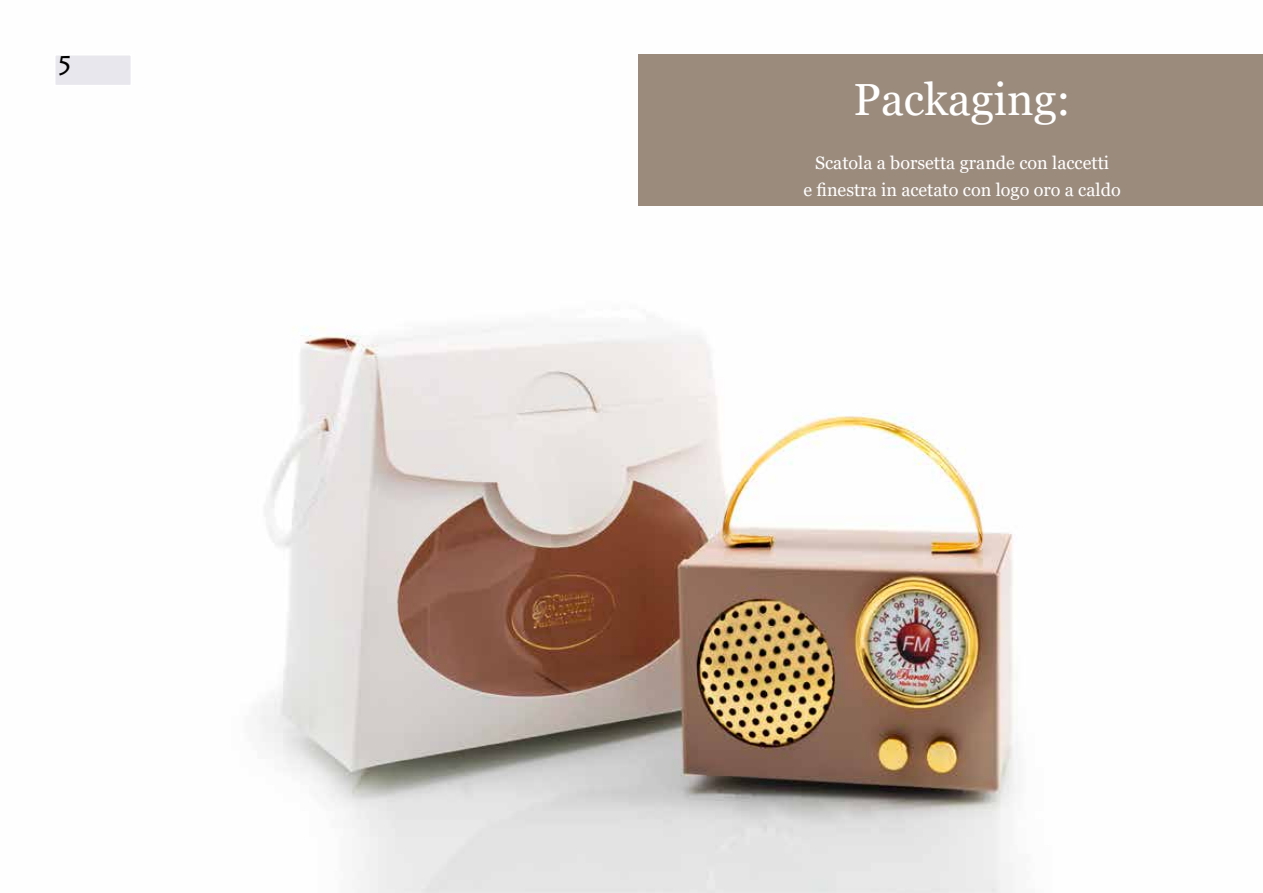
<style>
.page{position:relative;width:1263px;height:893px;background:#fff}
.page>*{position:absolute;margin:0;border:0;box-sizing:border-box;transform-origin:0 0}
.t1{font:45px "Georgia";color:#fff}
.t2{font:27px "Lithos Pro";color:#000}
.t3{font:18px/27px "Georgia";color:#fff;text-align:center}
</style>
<div class="page">
<img style="left:259px;top:54px;width:759px;height:839px">
<div style="left:639px;top:54px;width:624px;height:152px;background:#9a8b7d"></div>
<div style="left:55px;top:55px;width:76px;height:31px;background:#e7e7ed"></div>
<div style="left:54px;top:54px;width:78px;height:32px;border:2px solid #fff"></div>
<h2 class="t2" style="left:56px;top:50px;width:21px">5</h2>
<h1 class="t1" style="left:854px;top:72px;width:219px">Packaging:</h1>
<p class="t3" style="left:803px;top:150px;width:319px">Scatola a borsetta grande con laccetti<br>e finestra in acetato con logo oro a caldo</p>
</div>
